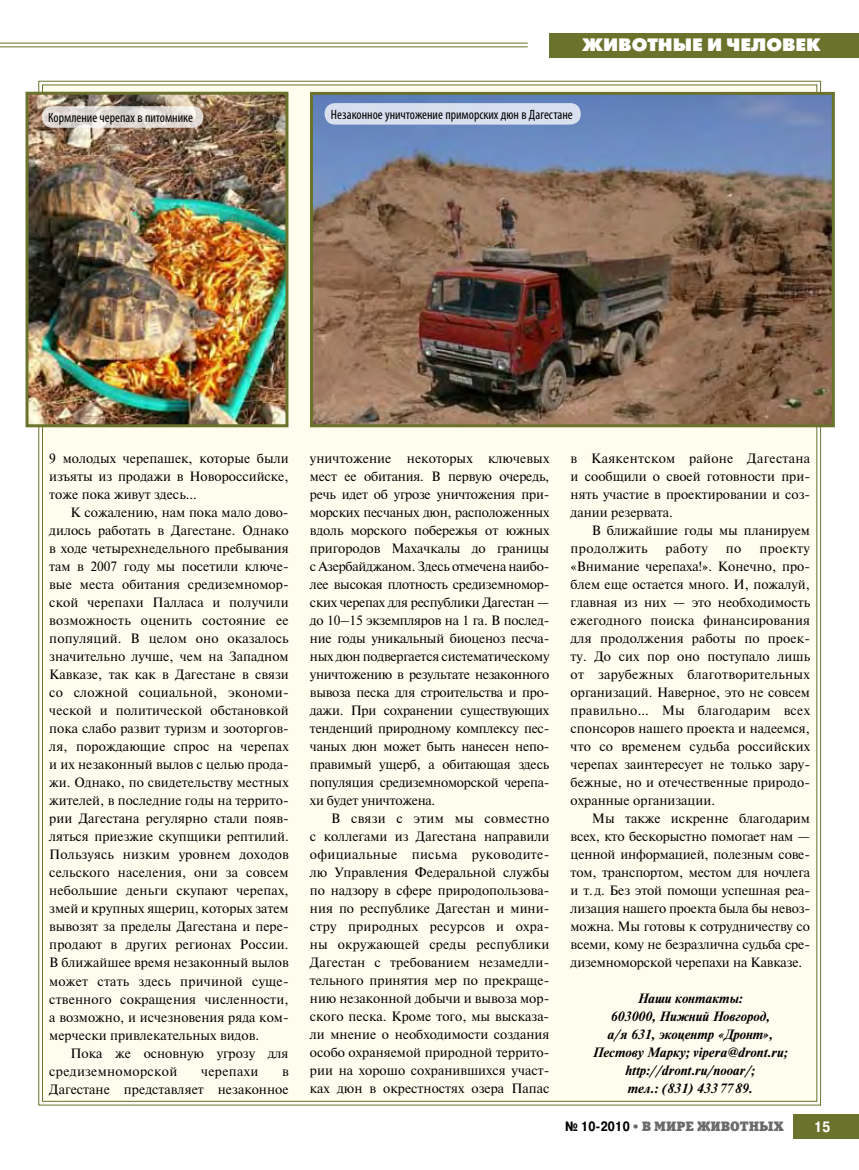
<style>
.page{position:relative;width:859px;height:1170px;background:#fff}
.page>*{position:absolute;margin:0;border:0;box-sizing:border-box;transform-origin:0 0}
.t1{font:18px "Futuris XC";color:#fff}
.t2{font:700 15px "Pragmatica Cond C";color:#fff}
.t3{font:13.5px/18px "Newton";color:#000;text-align:justify}
.t4{font:italic 700 13.5px/18px "Newton";color:#000;text-align:center}
.t5{font:condensed 13.5px "Myriad Pro";color:#000}
.t6{font:13.5px "Xenia C";color:#6a6a6a}
.t7{font:13.5px "Newton";letter-spacing:.02em;color:#000}
.s1{font-family:"Pragmatica Cond C";font-weight:700;color:#000}
</style>
<div class="page">
<div style="left:793px;top:1114px;width:66px;height:24px;background:#6a722c"></div>
<div style="left:549px;top:33px;width:310px;height:24px;background:#6a722c"></div>
<hr style="left:0;top:43px;width:528px;height:1px;background:#6a722c">
<hr style="left:0;top:46px;width:528px;height:1px;background:#6a722c">
<div style="left:38px;top:80px;width:783px;height:1025px;background:#fffdee"></div>
<img style="left:314px;top:96px;width:517px;height:327px">
<div style="left:310px;top:92px;width:525px;height:335px;border:3px solid #6a722c"></div>
<div style="left:325px;top:103px;width:256px;height:22px;background:#d7dfee;border-radius:10px"></div>
<img style="left:30px;top:96px;width:254px;height:327px">
<div style="left:26px;top:92px;width:262px;height:335px;border:3px solid #6a722c"></div>
<svg style="left:42px;top:106px;width:161px;height:22px;background:#dfd9d4"></svg>
<p class="t5" style="left:48px;top:109px;width:146px">Кормление черепах в питомнике</p>
<h1 class="t1" style="left:582px;top:35px;width:240px">Животные и человек</h1>
<p class="t5" style="left:331px;top:106px;width:243px">Незаконное уничтожение приморских дюн в Дагестане</p>
<p class="t3" style="left:49px;top:449px;width:241px">9 молодых черепашек, которые были изъяты из продажи в Новороссийске, тоже пока живут здесь…</p>
<p class="t3" style="left:49px;top:503px;width:241px;text-indent:21px">К сожалению, нам пока мало дово&shy;дилось работать в Дагестане. Однако в ходе четырехнедельного пребывания там в 2007 году мы посетили ключе&shy;вые места обитания средиземномор&shy;ской черепахи Палласа и получили возможность оценить состояние ее популяций. В целом оно оказалось значительно лучше, чем на Западном Кавказе, так как в Дагестане в связи со сложной социальной, экономи&shy;ческой и политической обстановкой пока слабо развит туризм и зооторгов&shy;ля, порождающие спрос на черепах и их незаконный вылов с целью прода&shy;жи. Однако, по свидетельству местных жителей, в последние годы на террито&shy;рии Дагестана регулярно стали появ&shy;ляться приезжие скупщики рептилий.<br>Пользуясь низким уровнем доходов сельского населения, они за совсем небольшие деньги скупают черепах, змей и крупных ящериц, которых затем вывозят за пределы Дагестана и пере&shy;продают в других регионах России.<br>В ближайшее время незаконный вылов может стать здесь причиной суще&shy;ственного сокращения численности, а возможно, и исчезновения ряда ком&shy;мерчески привлекательных видов.</p>
<p class="t3" style="left:49px;top:1043px;width:241px;text-indent:21px">Пока же основную угрозу для средиземноморской</p>
<p class="t7" style="left:201px;top:1060px;width:59px">черепахи</p>
<p class="t3" style="left:49px;top:1061px;width:241px;text-align:right">в<br>Дагестане представляет незаконное</p>
<p class="t3" style="left:310px;top:449px;width:241px">уничтожение некоторых ключевых мест ее обитания. В первую очередь, речь идет об угрозе уничтожения при&shy;морских песчаных дюн, расположенных вдоль морского побережья от южных пригородов Махачкалы до границы с Азербайджаном. Здесь отмечена наибо&shy;лее высокая плотность средиземномор&shy;ских черепах для республики Дагестан — до 10–15 экземпляров на 1 га. В послед&shy;ние годы уникальный биоценоз песча&shy;ных дюн подвергается систематическому уничтожению в результате незаконного вывоза песка для строительства и про&shy;дажи. При сохранении существующих тенденций природному комплексу пес&shy;чаных дюн может быть нанесен непо&shy;правимый ущерб, а обитающая здесь популяция средиземноморской черепа&shy;хи будет уничтожена.</p>
<p class="t3" style="left:310px;top:809px;width:241px;text-indent:21px">В связи с этим мы совместно с коллегами из Дагестана направили официальные письма руководите&shy;лю Управления Федеральной службы по надзору в сфере природопользова&shy;ния по республике Дагестан и мини&shy;стру природных ресурсов и охра&shy;ны окружающей среды республики Дагестан с требованием незамедли&shy;тельного принятия мер по прекраще&shy;нию незаконной добычи и вывоза мор&shy;ского песка. Кроме того, мы высказа&shy;ли мнение о необходимости создания особо охраняемой природной террито&shy;рии на хорошо сохранившихся участ&shy;ках дюн в окрестностях озера Папас</p>
<p class="t3" style="left:571px;top:449px;width:241px">в Каякентском районе Дагестана и сообщили о своей готовности при&shy;нять участие в проектировании и соз&shy;дании резервата.</p>
<p class="t3" style="left:571px;top:521px;width:241px;text-indent:21px">В ближайшие годы мы планируем продолжить</p>
<p class="t3" style="left:666px;top:539px;width:44px">работу</p>
<p class="t3" style="left:726px;top:539px;width:17px">по</p>
<p class="t3" style="left:571px;top:539px;width:241px;text-indent:189px">проекту «Внимание черепаха!». Конечно, про&shy;блем еще остается много. И, пожалуй, главная из них — это необходимость ежегодного поиска финансирования для продолжения работы по проек&shy;ту. До сих пор оно поступало лишь от зарубежных благотворительных организаций. Наверное, это не совсем правильно… Мы благодарим всех спонсоров нашего проекта и надеемся, что со временем судьба российских черепах заинтересует не только зару&shy;бежные, но и отечественные природо&shy;охранные организации.</p>
<p class="t3" style="left:571px;top:809px;width:241px;text-indent:21px">Мы также искренне благодарим всех, кто бескорыстно помогает нам — ценной информацией, полезным сове&shy;том, транспортом, местом для ночлега и т.д. Без этой помощи успешная реа&shy;лизация нашего проекта была бы невоз&shy;можна. Мы готовы к сотрудничеству со всеми, кому не безразлична судьба сре&shy;диземноморской черепахи на Кавказе.</p>
<p class="t4" style="left:593px;top:989px;width:196px">Наши контакты:<br>603000, Нижний Новгород,<br>а/я 631, экоцентр «Дронт»,<br>Пестову Марку; vipera@dront.ru; http://dront.ru/nooar/;<br>тел.: (831) 4337789.</p>
<p class="t6" style="left:565px;top:1117px;width:220px"><span class="s1">№ 10-2010</span> • В МИРЕ ЖИВОТНЫХ</p>
<p class="t2" style="left:814px;top:1118px;width:18px">15</p>
</div>
